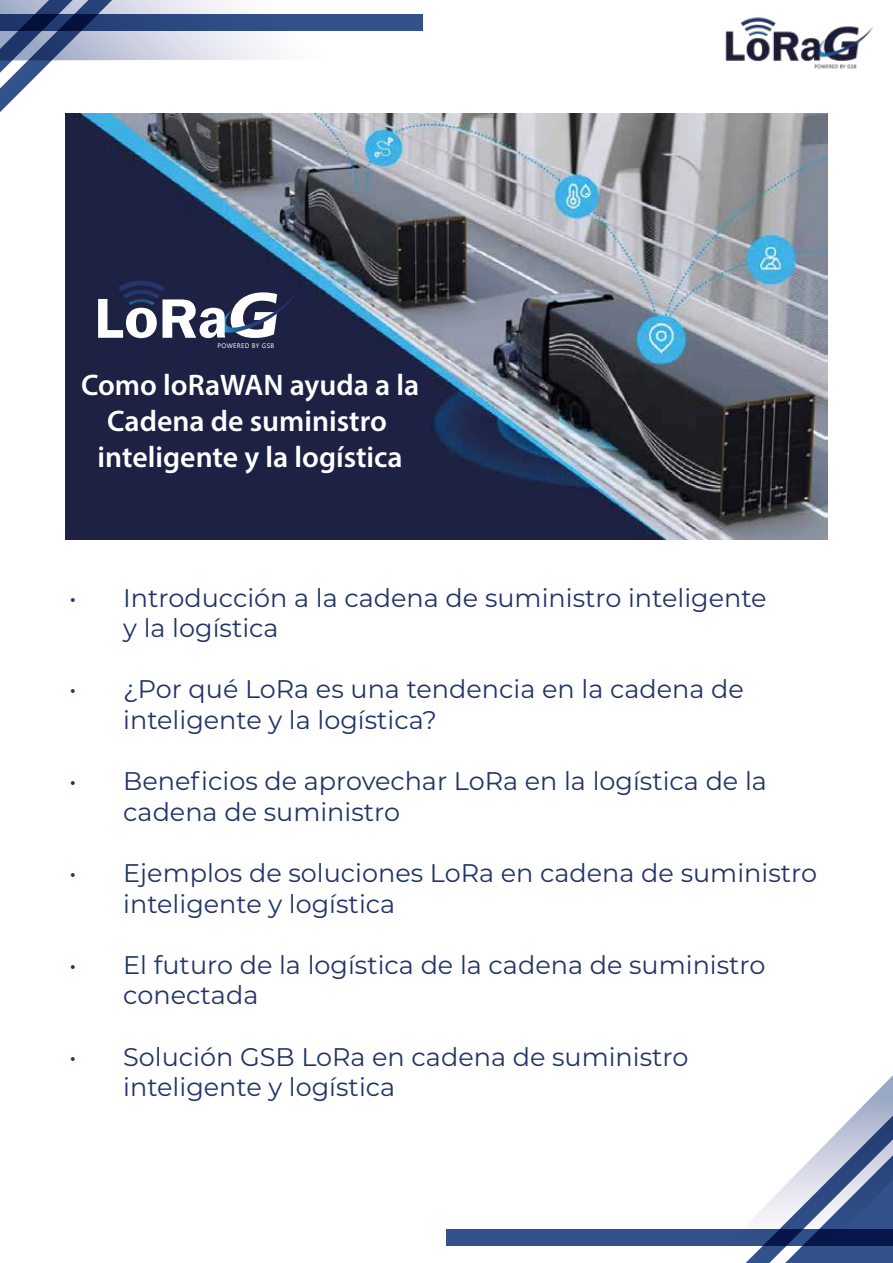
<style>
.page{position:relative;width:893px;height:1263px;background:#fff}
.page>*{position:absolute;margin:0;border:0;box-sizing:border-box;transform-origin:0 0}
.t1{font:600 29.85px/35.8px "Myriad Pro";color:#fff;text-align:center}
.t2{font:25.5px/30.6px "Montserrat";color:#213467}
.t3{font:6.6px "Nirmala UI";letter-spacing:.05em;color:#fff}
</style>
<div class="page">
<img style="left:65px;top:113px;width:763px;height:427px">
<div style="left:446px;top:1229px;width:447px;height:17px;background:#33528b"></div>
<div style="left:65px;top:210px;width:152px;height:20px;background:#1d2144"></div>
<div style="left:0;top:14px;width:423px;height:17px;background:#33528b"></div>
<svg style="left:745px;top:1075px;width:148px;height:188px"></svg>
<svg style="left:0;top:0;width:330px;height:210px"></svg>
<img style="left:725px;top:17px;width:148px;height:52px">
<svg style="left:98px;top:281px;width:199px;height:57px"></svg>
<p class="t3" style="left:218px;top:340px;width:58px">POWERED BY GSB</p>
<p class="t1" style="left:81px;top:367px;width:340px">Como loRaWAN ayuda a la<br>Cadena de suministro inteligente y la logística</p>
<p class="t2" style="left:123px;top:581px;width:645px;text-indent:-54px">• Introducción a la cadena de suministro inteligente y la logística</p>
<p class="t2" style="left:123px;top:673px;width:622px;text-indent:-54px">• ¿Por qué LoRa es una tendencia en la cadena de inteligente y la logística?</p>
<p class="t2" style="left:123px;top:765px;width:645px;text-indent:-54px">• Beneficios de aprovechar LoRa en la logística de la cadena de suministro</p>
<p class="t2" style="left:123px;top:857px;width:695px;text-indent:-54px">• Ejemplos de soluciones LoRa en cadena de suministro inteligente y logística</p>
<p class="t2" style="left:123px;top:948px;width:644px;text-indent:-54px">• El futuro de la logística de la cadena de suministro conectada</p>
<p class="t2" style="left:123px;top:1040px;width:567px;text-indent:-54px">• Solución GSB LoRa en cadena de suministro inteligente y logística</p>
</div>
